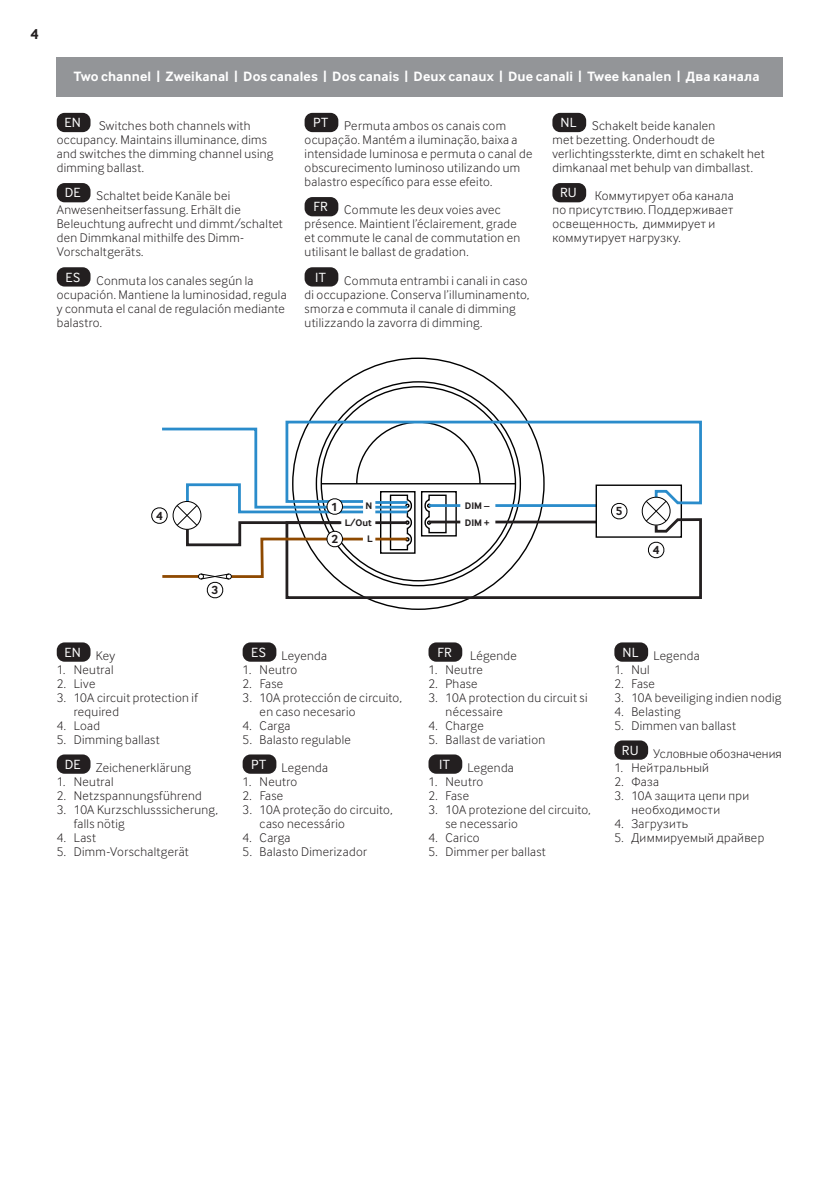
<style>
.page{position:relative;width:840px;height:1191px;background:#fff}
.page>*{position:absolute;margin:0;border:0;box-sizing:border-box;transform-origin:0 0}
.t1{font:700 15px "Inter Face";color:#231f20}
.Sub_Heading{font:700 14px "Inter Face";letter-spacing:.01em;color:#fff}
.Sub_Heading-2{font:13.8px "Inter Face";letter-spacing:.025em;color:#fff}
.Caption_Copy_N{font:300 13px/14px "Inter Face";letter-spacing:.025em;color:#231f20}
.Caption_Bullet{font:300 13px/14px "Inter Face";letter-spacing:.025em;color:#231f20}
.Caption_Bullet-2{font:300 13px "Inter Face";letter-spacing:.005em;color:#231f20}
.t2{font:700 12.2px "Inter Face";color:#231f20}
.t3{font:700 9.8px/16.8px "Inter Face";color:#231f20;text-align:right}
</style>
<div class="page">
<div style="left:57px;top:57px;width:725px;height:40px;background:#939598"></div>
<div style="left:57px;top:642px;width:33px;height:19px;background:#231f20;border-radius:8px"></div>
<div style="left:57px;top:754px;width:33px;height:19px;background:#231f20;border-radius:8px"></div>
<div style="left:242px;top:642px;width:34px;height:19px;background:#231f20;border-radius:8px"></div>
<div style="left:242px;top:754px;width:34px;height:19px;background:#231f20;border-radius:8px"></div>
<div style="left:428px;top:642px;width:34px;height:19px;background:#231f20;border-radius:8px"></div>
<div style="left:428px;top:754px;width:34px;height:19px;background:#231f20;border-radius:8px"></div>
<div style="left:614px;top:642px;width:33px;height:19px;background:#231f20;border-radius:8px"></div>
<div style="left:614px;top:740px;width:33px;height:19px;background:#231f20;border-radius:8px"></div>
<svg style="left:151px;top:419px;width:551px;height:181px"></svg>
<div style="left:57px;top:113px;width:33px;height:19px;background:#231f20;border-radius:8px"></div>
<div style="left:57px;top:183px;width:33px;height:19px;background:#231f20;border-radius:8px"></div>
<div style="left:57px;top:267px;width:33px;height:19px;background:#231f20;border-radius:8px"></div>
<div style="left:304px;top:113px;width:34px;height:19px;background:#231f20;border-radius:8px"></div>
<div style="left:304px;top:197px;width:34px;height:19px;background:#231f20;border-radius:8px"></div>
<div style="left:304px;top:267px;width:34px;height:19px;background:#231f20;border-radius:8px"></div>
<div style="left:552px;top:113px;width:34px;height:19px;background:#231f20;border-radius:8px"></div>
<div style="left:552px;top:183px;width:34px;height:19px;background:#231f20;border-radius:8px"></div>
<p class="t1" style="left:30px;top:25px;width:10px">4</p>
<p class="Sub_Heading" style="left:74px;top:69px;width:687px">Two channel | Zweikanal | Dos canales | Dos canais | Deux canaux | Due canali | Twee kanalen | Два канала</p>
<p class="Sub_Heading-2" style="left:64px;top:115px;width:18px">EN</p>
<p class="Caption_Copy_N" style="left:57px;top:119px;width:218px;text-indent:42px">Switches both channels with occupancy. Maintains illuminance, dims and switches the dimming channel using dimming ballast.</p>
<p class="Sub_Heading-2" style="left:65px;top:185px;width:17px">DE</p>
<p class="Caption_Copy_N" style="left:57px;top:189px;width:227px;text-indent:40px">Schaltet beide Kanäle bei<br>Anwesenheitserfassung. Erhält die<br>Beleuchtung aufrecht und dimmt/schaltet den Dimmkanal mithilfe des Dimm-<br>Vorschaltgeräts.</p>
<p class="Sub_Heading-2" style="left:65px;top:269px;width:16px">ES</p>
<p class="Caption_Copy_N" style="left:57px;top:273px;width:231px;text-indent:40px">Conmuta los canales según la ocupación. Mantiene la luminosidad, regula y conmuta el canal de regulación mediante balastro.</p>
<p class="Sub_Heading-2" style="left:313px;top:115px;width:17px">PT</p>
<p class="Caption_Copy_N" style="left:304px;top:119px;width:229px;text-indent:40px">Permuta ambos os canais com ocupação. Mantém a iluminação, baixa a intensidade luminosa e permuta o canal de obscurecimento luminoso utilizando um balastro específico para esse efeito.</p>
<p class="Sub_Heading-2" style="left:313px;top:199px;width:16px">FR</p>
<p class="Caption_Copy_N" style="left:304px;top:203px;width:217px;text-indent:40px">Commute les deux voies avec présence. Maintient l’éclairement, grade et commute le canal de commutation en utilisant le ballast de gradation.</p>
<p class="Sub_Heading-2" style="left:315px;top:269px;width:12px">IT</p>
<p class="Caption_Copy_N" style="left:304px;top:273px;width:226px;text-indent:40px">Commuta entrambi i canali in caso di occupazione. Conserva l’illuminamento, smorza e commuta il canale di dimming utilizzando la zavorra di dimming.</p>
<p class="Sub_Heading-2" style="left:560px;top:115px;width:18px">NL</p>
<p class="Caption_Copy_N" style="left:552px;top:119px;width:214px;text-indent:40px">Schakelt beide kanalen<br>met bezetting. Onderhoudt de verlichtingssterkte, dimt en schakelt het dimkanaal met behulp van dimballast.</p>
<p class="Sub_Heading-2" style="left:559px;top:185px;width:18px">RU</p>
<p class="Caption_Copy_N" style="left:552px;top:189px;width:183px;text-indent:42px">Коммутирует оба канала по присутствию. Поддерживает освещенность, диммирует и коммутирует нагрузку.</p>
<p class="t2" style="left:156px;top:508px;width:8px">4</p>
<p class="t2" style="left:211px;top:583px;width:8px">3</p>
<p class="Sub_Heading-2" style="left:64px;top:644px;width:18px">EN</p>
<p class="Caption_Bullet" style="left:96px;top:648px;width:21px">Key</p>
<p class="Caption_Bullet" style="left:57px;top:662px;width:58px">1. Neutral</p>
<p class="Caption_Bullet" style="left:57px;top:676px;width:40px">2. Live</p>
<p class="Caption_Bullet" style="left:74px;top:690px;width:125px;text-indent:-17px">3. 10A circuit protection if required</p>
<p class="Caption_Bullet" style="left:57px;top:718px;width:45px">4. Load</p>
<p class="Caption_Bullet" style="left:57px;top:732px;width:104px">5. Dimming ballast</p>
<p class="Sub_Heading-2" style="left:65px;top:756px;width:17px">DE</p>
<p class="Caption_Bullet" style="left:96px;top:760px;width:97px">Zeichenerklärung</p>
<p class="Caption_Bullet" style="left:57px;top:774px;width:58px">1. Neutral</p>
<p class="Caption_Bullet" style="left:57px;top:788px;width:146px">2. Netzspannungsführend</p>
<p class="Caption_Bullet" style="left:74px;top:802px;width:145px;text-indent:-17px">3. 10A Kurzschlusssicherung, falls nötig</p>
<p class="Caption_Bullet" style="left:57px;top:830px;width:41px">4. Last</p>
<p class="Caption_Bullet" style="left:57px;top:844px;width:133px">5. Dimm-Vorschaltgerät</p>
<p class="t3" style="left:344px;top:497px;width:29px">N<br>L/Out<br>L</p>
<p class="t3" style="left:464px;top:497px;width:26px;text-align:left">DIM –<br>DIM +</p>
<p class="t2" style="left:331px;top:499px;width:8px">1</p>
<p class="t2" style="left:331px;top:532px;width:8px">2</p>
<p class="t2" style="left:615px;top:504px;width:8px">5</p>
<p class="t2" style="left:652px;top:543px;width:8px">4</p>
<p class="Sub_Heading-2" style="left:251px;top:644px;width:16px">ES</p>
<p class="Caption_Bullet" style="left:281px;top:648px;width:47px">Leyenda</p>
<p class="Caption_Bullet" style="left:242px;top:662px;width:56px">1. Neutro</p>
<p class="Caption_Bullet" style="left:242px;top:676px;width:42px">2. Fase</p>
<p class="Caption_Bullet" style="left:259px;top:690px;width:143px;text-indent:-17px">3. 10A protección de circuito, en caso necesario</p>
<p class="Caption_Bullet" style="left:242px;top:718px;width:49px">4. Carga</p>
<p class="Caption_Bullet" style="left:242px;top:732px;width:110px">5. Balasto regulable</p>
<p class="Sub_Heading-2" style="left:251px;top:756px;width:17px">PT</p>
<p class="Caption_Bullet" style="left:281px;top:760px;width:48px">Legenda</p>
<p class="Caption_Bullet" style="left:242px;top:774px;width:56px">1. Neutro</p>
<p class="Caption_Bullet" style="left:242px;top:788px;width:42px">2. Fase</p>
<p class="Caption_Bullet" style="left:259px;top:802px;width:134px;text-indent:-17px">3. 10A proteção do circuito, caso necessário</p>
<p class="Caption_Bullet" style="left:242px;top:830px;width:49px">4. Carga</p>
<p class="Caption_Bullet" style="left:242px;top:844px;width:126px">5. Balasto Dimerizador</p>
<p class="Sub_Heading-2" style="left:437px;top:644px;width:16px">FR</p>
<p class="Caption_Bullet" style="left:470px;top:648px;width:48px">Légende</p>
<p class="Caption_Bullet" style="left:428px;top:662px;width:56px">1. Neutre</p>
<p class="Caption_Bullet" style="left:428px;top:676px;width:51px">2. Phase</p>
<p class="Caption_Bullet" style="left:445px;top:690px;width:143px;text-indent:-17px">3. 10A protection du circuit si nécessaire</p>
<p class="Caption_Bullet" style="left:428px;top:718px;width:57px">4. Charge</p>
<p class="Caption_Bullet" style="left:428px;top:732px;width:118px">5. Ballast de variation</p>
<p class="Sub_Heading-2" style="left:439px;top:756px;width:12px">IT</p>
<p class="Caption_Bullet" style="left:467px;top:760px;width:48px">Legenda</p>
<p class="Caption_Bullet" style="left:428px;top:774px;width:56px">1. Neutro</p>
<p class="Caption_Bullet" style="left:428px;top:788px;width:42px">2. Fase</p>
<p class="Caption_Bullet" style="left:445px;top:802px;width:146px;text-indent:-17px">3. 10A protezione del circuito, se necessario</p>
<p class="Caption_Bullet" style="left:428px;top:830px;width:53px">4. Carico</p>
<p class="Caption_Bullet" style="left:428px;top:844px;width:119px">5. Dimmer per ballast</p>
<p class="Sub_Heading-2" style="left:622px;top:644px;width:18px">NL</p>
<p class="Caption_Bullet" style="left:653px;top:648px;width:48px">Legenda</p>
<p class="Caption_Bullet" style="left:614px;top:662px;width:37px">1. Nul</p>
<p class="Caption_Bullet" style="left:614px;top:676px;width:42px">2. Fase</p>
<p class="Caption_Bullet" style="left:614px;top:690px;width:168px">3. 10A beveiliging indien nodig</p>
<p class="Caption_Bullet" style="left:614px;top:704px;width:68px">4. Belasting</p>
<p class="Caption_Bullet" style="left:614px;top:718px;width:123px">5. Dimmen van ballast</p>
<p class="Sub_Heading-2" style="left:621px;top:742px;width:18px">RU</p>
<p class="Caption_Bullet-2" style="left:653px;top:746px;width:130px">Условные обозначения</p>
<p class="Caption_Bullet" style="left:614px;top:760px;width:96px">1. Нейтральный</p>
<p class="Caption_Bullet" style="left:614px;top:774px;width:46px">2. Фаза</p>
<p class="Caption_Bullet" style="left:631px;top:788px;width:119px;text-indent:-17px">3. 10А защита цепи при необходимости</p>
<p class="Caption_Bullet" style="left:614px;top:816px;width:75px">4. Загрузить</p>
<p class="Caption_Bullet" style="left:614px;top:830px;width:151px">5. Диммируемый драйвер</p>
</div>
